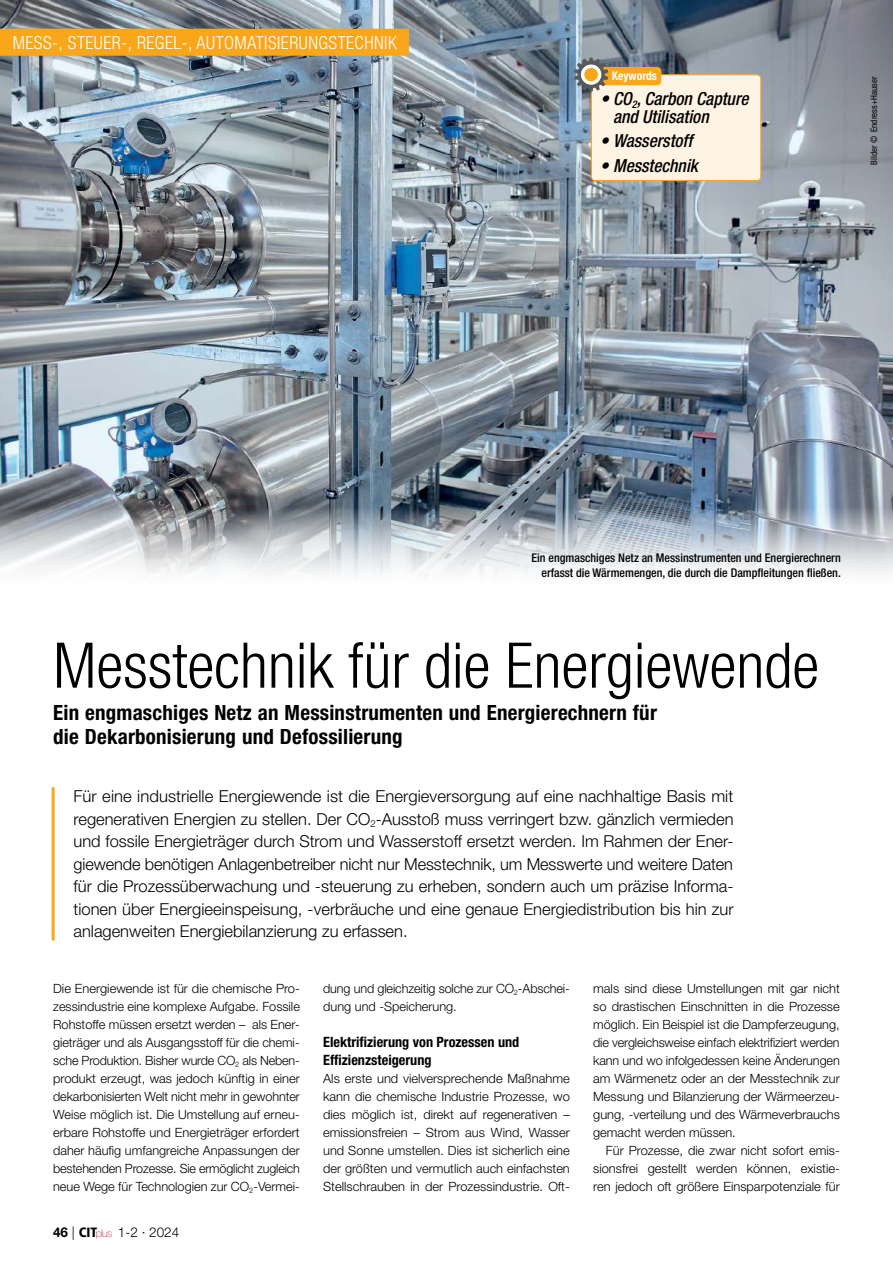
<style>
.page{position:relative;width:893px;height:1263px;background:#fff}
.page>*{position:absolute;margin:0;border:0;box-sizing:border-box;transform-origin:0 0}
.t1{font:300 condensed 63px "Helvetica Neue LT Std";color:#000}
.t2{font:700 condensed 21px/24px "Helvetica Neue LT Std";letter-spacing:.01em;color:#000}
.t3{font:italic 500 condensed 18px/18px "Helvetica Neue LT Std";color:#000}
.t4{font:300 condensed 18px "Helvetica Neue LT Std";letter-spacing:.025em;color:#fff}
.t5{font:300 16.5px/22.5px "Helvetica Neue LT Std";color:#000;text-align:justify}
.t6{font:700 condensed 14.25px/18px "Helvetica Neue LT Std";color:#000}
.t7{font:300 13.5px "Helvetica Neue LT Std";color:#000}
.t8{font:300 12.75px/18px "Helvetica Neue LT Std";color:#000;text-align:justify}
.t9{font:500 condensed 12px/15px "Helvetica Neue LT Std";color:#000;text-align:right}
.t10{font:700 condensed 12px "Helvetica Neue LT Std";color:#fff;scale:.96 1}
.t11{font:condensed 9px "Helvetica Neue LT Std";color:#000}
.s1{font-weight:700}
.s2{font-family:"Frutiger LT Std";font-weight:900;font-stretch:condensed}
.s3{font-weight:100;font-size:10.65px;color:#d1223e}
</style>
<div class="page">
<img style="left:0;top:0;width:893px;height:575px">
<hr style="left:52px;top:788px;width:3px;height:151px;background:#faa61a">
<div style="left:591px;top:75px;width:170px;height:106px;background:#fff3e3;border-radius:4px"></div>
<div style="left:591px;top:74px;width:170px;height:107px;border:1px solid #faa61a;border-radius:4px"></div>
<div style="left:591px;top:67px;width:70px;height:18px;background:#faa61a;border-radius:4px"></div>
<svg style="left:574px;top:58px;width:34px;height:34px"></svg>
<div style="left:584px;top:68px;width:14px;height:13px;background:#faa61a;border-radius:50%"></div>
<div style="left:0;top:29px;width:409px;height:27px;background:#faa61a"></div>
<h3 class="t4" style="left:13px;top:32px;width:385px">MESS-, STEUER-, REGEL-, AUTOMATISIERUNGSTECHNIK</h3>
<p class="t10" style="left:612px;top:69px;width:49px">Keywords</p>
<p class="t11" style="left:869px;top:165px;width:90px;rotate:-90deg">Bilder © Endress+Hauser</p>
<h3 class="t3" style="left:613px;top:90px;width:137px;text-indent:-13px">• CO<sub>2</sub>, Carbon Capture and Utilisation</h3>
<h3 class="t3" style="left:600px;top:132px;width:94px">• Wasserstoff</h3>
<h3 class="t3" style="left:600px;top:157px;width:99px">• Messtechnik</h3>
<p class="t9" style="left:531px;top:550px;width:311px">Ein engmaschiges Netz an Messinstrumenten und Energierechnern erfasst die Wärmemengen, die durch die Dampfleitungen fließen.</p>
<h1 class="t1" style="left:53px;top:629px;width:767px">MESSTECHNIK FÜR DIE ENERGIEWENDE</h1>
<h2 class="t2" style="left:53px;top:700px;width:605px">Ein engmaschiges Netz an Messinstrumenten und Energierechnern für die Dekarbonisierung und Defossilierung</h2>
<p class="t5" style="left:74px;top:785px;width:662px">Für eine industrielle Energiewende ist die Energieversorgung auf eine nachhaltige Basis mit regenerativen Energien zu stellen. Der CO<sub>2</sub>-Ausstoß muss verringert bzw. gänzlich vermieden und fossile Energieträger durch Strom und Wasserstoff ersetzt werden. Im Rahmen der Ener&shy;giewende benötigen Anlagenbetreiber nicht nur Messtechnik, um Messwerte und weitere Daten für die Prozessüberwachung und -steuerung zu erheben, sondern auch um präzise Informa&shy;tionen über Energieeinspeisung, -verbräuche und eine genaue Energiedistribution bis hin zur anlagenweiten Energiebilanzierung zu erfassen.</p>
<p class="t8" style="left:53px;top:979px;width:248px">Die Energiewende ist für die chemische Pro&shy;zessindustrie eine komplexe Aufgabe. Fossile Rohstoffe müssen ersetzt werden – als Ener&shy;gieträger und als Ausgangsstoff für die chemi&shy;sche Produktion. Bisher wurde CO<sub>2</sub> als Neben&shy;produkt erzeugt, was jedoch künftig in einer dekarbonisierten Welt nicht mehr in gewohnter Weise möglich ist. Die Umstellung auf erneu&shy;erbare Rohstoffe und Energieträger erfordert daher häufig umfangreiche Anpassungen der bestehenden Prozesse. Sie ermöglicht zugleich neue Wege für Technologien zur CO<sub>2</sub>-Vermei-</p>
<p class="t8" style="left:323px;top:979px;width:248px">dung und gleichzeitig solche zur CO<sub>2</sub>-Abschei&shy;dung und -Speicherung.</p>
<p class="t6" style="left:323px;top:1033px;width:198px">Elektrifizierung von Prozessen und<br>Effizienzsteigerung</p>
<p class="t8" style="left:323px;top:1069px;width:248px">Als erste und vielversprechende Maßnahme kann die chemische Industrie Prozesse, wo dies möglich ist, direkt auf regenerativen – emissionsfreien – Strom aus Wind, Wasser und Sonne umstellen. Dies ist sicherlich eine der größten und vermutlich auch einfachsten Stellschrauben in der Prozessindustrie. Oft-</p>
<p class="t7" style="left:53px;top:1224px;width:128px"><span class="s1">46</span> | <span class="s2">CIT</span><span class="s3">plus</span> 1-2 · 2024</p>
<p class="t8" style="left:593px;top:979px;width:248px">mals sind diese Umstellungen mit gar nicht so drastischen Einschnitten in die Prozesse möglich. Ein Beispiel ist die Dampferzeugung, die vergleichsweise einfach elektrifiziert werden kann und wo infolgedessen keine Änderungen am Wärmenetz oder an der Messtechnik zur Messung und Bilanzierung der Wärmeerzeu&shy;gung, -verteilung und des Wärmeverbrauchs gemacht werden müssen.</p>
<p class="t8" style="left:593px;top:1141px;width:248px;text-indent:13px">Für Prozesse, die zwar nicht sofort emis&shy;sionsfrei gestellt werden können, existie&shy;ren jedoch oft größere Einsparpotenziale für</p>
</div>
